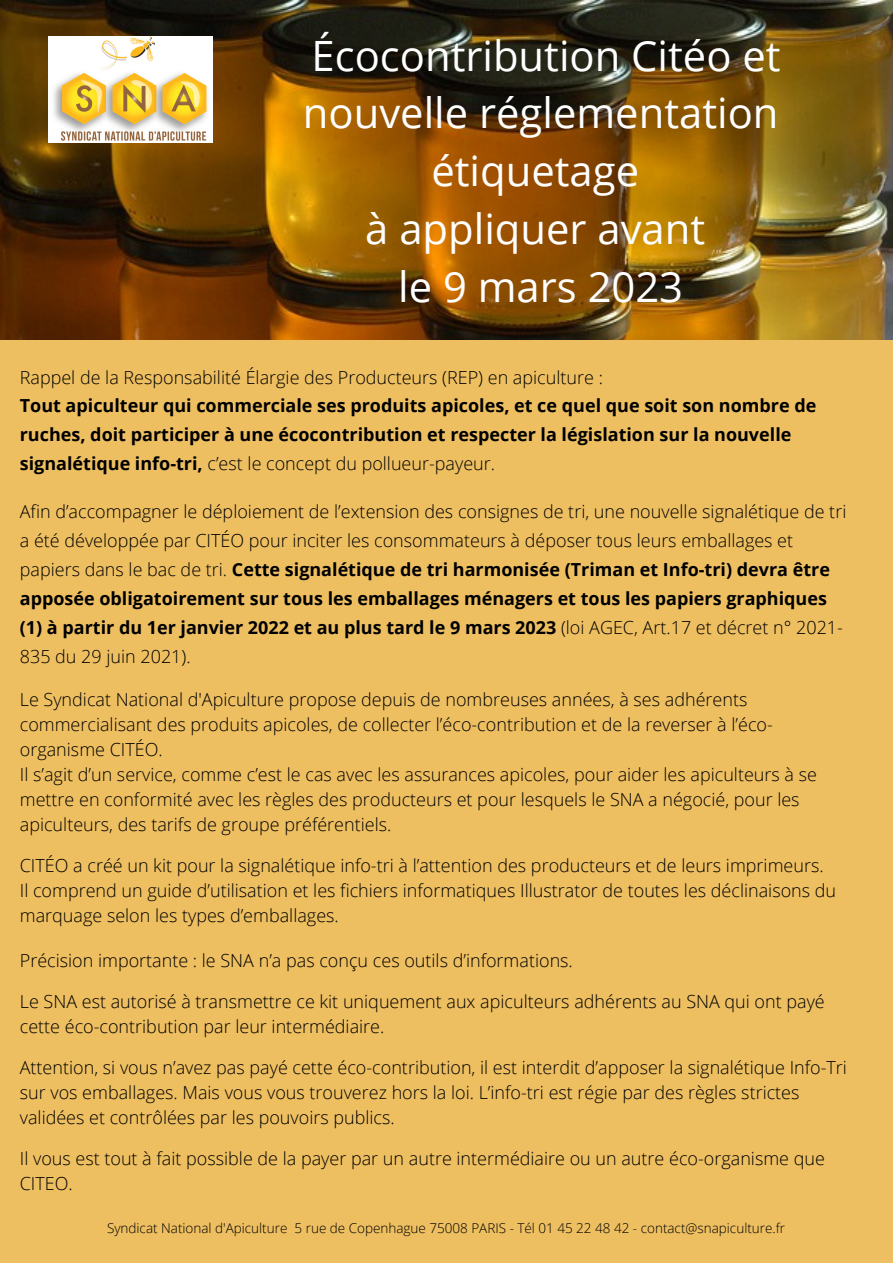
<style>
.page{position:relative;width:893px;height:1264px;background:#fff}
.page>*{position:absolute;margin:0;border:0;box-sizing:border-box;transform-origin:0 0}
.t1{font:41.7px/57.8px "Open Sans";color:#fff;text-align:center}
.t2{font:300 18px/25px "Open Sans";color:#000}
.t3{font:700 18px/29px "Open Sans";color:#000}
.t4{font:300 13.5px "Open Sans";color:#000}
.s1{font-weight:300}
.s2{font-weight:700}
</style>
<div class="page">
<div style="left:0;top:0;width:892px;height:1262px;background:#eebf61"></div>
<img style="left:0;top:0;width:892px;height:339px">
<img style="left:48px;top:37px;width:164px;height:105px">
<h1 class="t1" style="left:303px;top:26px;width:479px">Écocontribution Citéo et nouvelle réglementation étiquetage<br>à appliquer avant<br>le 9 mars 2023</h1>
<p class="t2" style="left:20px;top:364px;width:584px">Rappel de la Responsabilité Élargie des Producteurs (REP) en apiculture :</p>
<p class="t3" style="left:20px;top:391px;width:798px">Tout apiculteur qui commerciale ses produits apicoles, et ce quel que soit son nombre de ruches, doit participer à une écocontribution et respecter la législation sur la nouvelle signalétique info-tri, <span class="s1">c’est le concept du pollueur-payeur.</span></p>
<p class="t2" style="left:20px;top:497px;width:828px;line-height:29px">Afin d’accompagner le déploiement de l’extension des consignes de tri, une nouvelle signalétique de tri a été développée par CITÉO pour inciter les consommateurs à déposer tous leurs emballages et papiers dans le bac de tri. <span class="s2">Cette signalétique de tri harmonisée (Triman et Info-tri) devra être apposée obligatoirement sur tous les emballages ménagers et tous les papiers graphiques (1) à partir du 1er janvier 2022 et au plus tard le 9 mars 2023</span> (loi AGEC, Art.17 et décret n° 2021- 835 du 29 juin 2021).</p>
<p class="t2" style="left:20px;top:687px;width:798px">Le Syndicat National d'Apiculture propose depuis de nombreuses années, à ses adhérents commercialisant des produits apicoles, de collecter l’éco-contribution et de la reverser à l’éco&shy;organisme CITÉO.<br>Il s’agit d’un service, comme c’est le cas avec les assurances apicoles, pour aider les apiculteurs à se mettre en conformité avec les règles des producteurs et pour lesquels le SNA a négocié, pour les apiculteurs, des tarifs de groupe préférentiels.</p>
<p class="t2" style="left:20px;top:852px;width:817px">CITÉO a créé un kit pour la signalétique info-tri à l’attention des producteurs et de leurs imprimeurs.<br>Il comprend un guide d’utilisation et les fichiers informatiques Illustrator de toutes les déclinaisons du marquage selon les types d’emballages.</p>
<p class="t2" style="left:20px;top:947px;width:554px">Précision importante : le SNA n’a pas conçu ces outils d’informations.</p>
<p class="t2" style="left:20px;top:988px;width:806px">Le SNA est autorisé à transmettre ce kit uniquement aux apiculteurs adhérents au SNA qui ont payé cette éco-contribution par leur intermédiaire.</p>
<p class="t2" style="left:20px;top:1054px;width:828px">Attention, si vous n’avez pas payé cette éco-contribution, il est interdit d’apposer la signalétique Info-Tri sur vos emballages. Mais vous vous trouverez hors la loi. L’info-tri est régie par des règles strictes validées et contrôlées par les pouvoirs publics.</p>
<p class="t2" style="left:20px;top:1145px;width:806px">Il vous est tout à fait possible de la payer par un autre intermédiaire ou un autre éco-organisme que<br>CITEO.</p>
<p class="t4" style="left:107px;top:1218px;width:679px">Syndicat National d'Apiculture 5 rue de Copenhague 75008 PARIS - Tél 01 45 22 48 42 - contact@snapiculture.fr</p>
</div>
